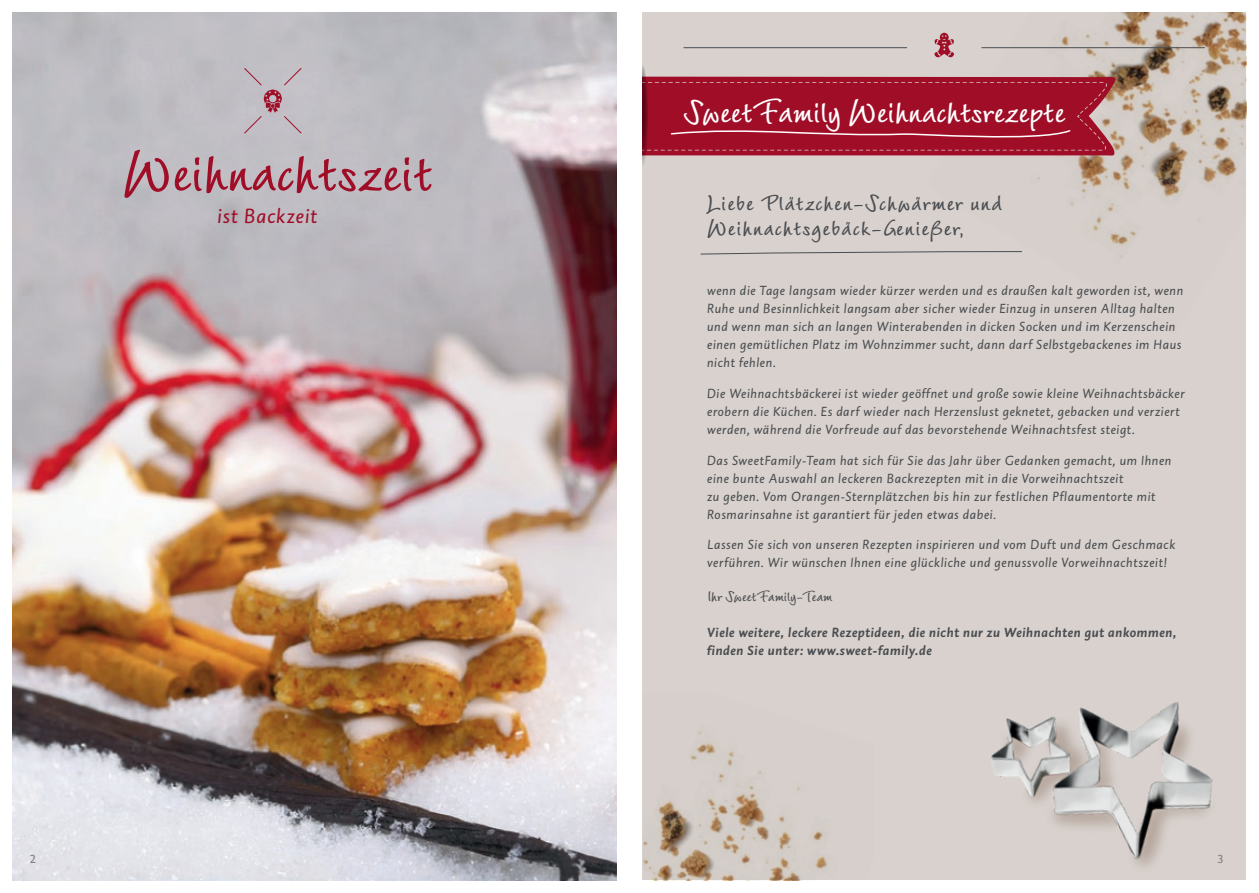
<style>
.page{position:relative;width:1259px;height:893px;background:#fff}
.page>*{position:absolute;margin:0;border:0;box-sizing:border-box;transform-origin:0 0}
.t1{font:700 52.5px "NZ Wiesbaden";color:#a00d27}
.t2{font:700 30px "NZ Wiesbaden";color:#fff}
.t3{font:700 21px/25.2px "NZ Wiesbaden";letter-spacing:.05em;color:#4a4d51}
.t4{font:italic 21px "DTL Caspari TOT";letter-spacing:.05em;color:#a00d27}
.t5{font:italic 13.5px/18px "DTL Caspari TOT";letter-spacing:.05em;color:#4a4d51}
.t6{font:italic 700 13.5px/18px "DTL Caspari TOT";letter-spacing:.05em;color:#4a4d51}
.t7{font:700 13.5px "NZ Wiesbaden";color:#4a4d51}
.t8{font:12px "DTL Caspari TOT";color:#828186}
</style>
<div class="page">
<div style="left:642px;top:13px;width:604px;height:867px;background:#d8d1cd"></div>
<img style="left:937px;top:13px;width:309px;height:245px">
<hr style="left:684px;top:47px;width:222px;height:1px;background:#4a4d51">
<hr style="left:982px;top:47px;width:222px;height:1px;background:#4a4d51">
<img style="left:642px;top:66px;width:4px;height:98px">
<svg style="left:934px;top:33px;width:20px;height:24px"></svg>
<img style="left:13px;top:13px;width:604px;height:867px">
<svg style="left:700px;top:251px;width:322px;height:4px"></svg>
<svg style="left:642px;top:75px;width:477px;height:81px;background:#a31c33"></svg>
<img style="left:991px;top:702px;width:222px;height:165px">
<img style="left:643px;top:731px;width:185px;height:149px">
<svg style="left:243px;top:67px;width:59px;height:67px;background:#bfb0b8"></svg>
<h1 class="t1" style="left:123px;top:141px;width:312px">Weihnachtszeit</h1>
<h3 class="t4" style="left:217px;top:203px;width:101px">ist Backzeit</h3>
<p class="t8" style="left:30px;top:852px;width:7px">2</p>
<h2 class="t2" style="left:683px;top:94px;width:383px">SweetFamily Weihnachtsrezepte</h2>
<h3 class="t3" style="left:707px;top:190px;width:297px">Liebe Plätzchen-Schwärmer und<br>Weihnachtsgebäck-Genießer,</h3>
<p class="t5" style="left:707px;top:281px;width:478px">wenn die Tage langsam wieder kürzer werden und es draußen kalt geworden ist, wenn Ruhe und Besinnlichkeit langsam aber sicher wieder Einzug in unseren Alltag halten und wenn man sich an langen Winterabenden in dicken Socken und im Kerzenschein einen gemütlichen Platz im Wohnzimmer sucht, dann darf Selbstgebackenes im Haus nicht fehlen.</p>
<p class="t5" style="left:707px;top:384px;width:479px">Die Weihnachtsbäckerei ist wieder geöffnet und große sowie kleine Weihnachtsbäcker erobern die Küchen. Es darf wieder nach Herzenslust geknetet, gebacken und verziert werden, während die Vorfreude auf das bevorstehende Weihnachtsfest steigt.</p>
<p class="t5" style="left:707px;top:451px;width:466px">Das SweetFamily-Team hat sich für Sie das Jahr über Gedanken gemacht, um Ihnen eine bunte Auswahl an leckeren Backrezepten mit in die Vorweihnachtszeit<br>zu geben. Vom Orangen-Sternplätzchen bis hin zur festlichen Pflaumentorte mit Rosmarinsahne ist garantiert für jeden etwas dabei.</p>
<p class="t5" style="left:707px;top:536px;width:469px">Lassen Sie sich von unseren Rezepten inspirieren und vom Duft und dem Geschmack verführen. Wir wünschen Ihnen eine glückliche und genussvolle Vorweihnachtszeit!</p>
<p class="t7" style="left:707px;top:589px;width:127px">Ihr SweetFamily-Team</p>
<p class="t6" style="left:707px;top:623px;width:471px">Viele weitere, leckere Rezeptideen, die nicht nur zu Weihnachten gut ankommen, finden Sie unter: www.sweet-family.de</p>
<p class="t8" style="left:1217px;top:852px;width:7px">3</p>
</div>
